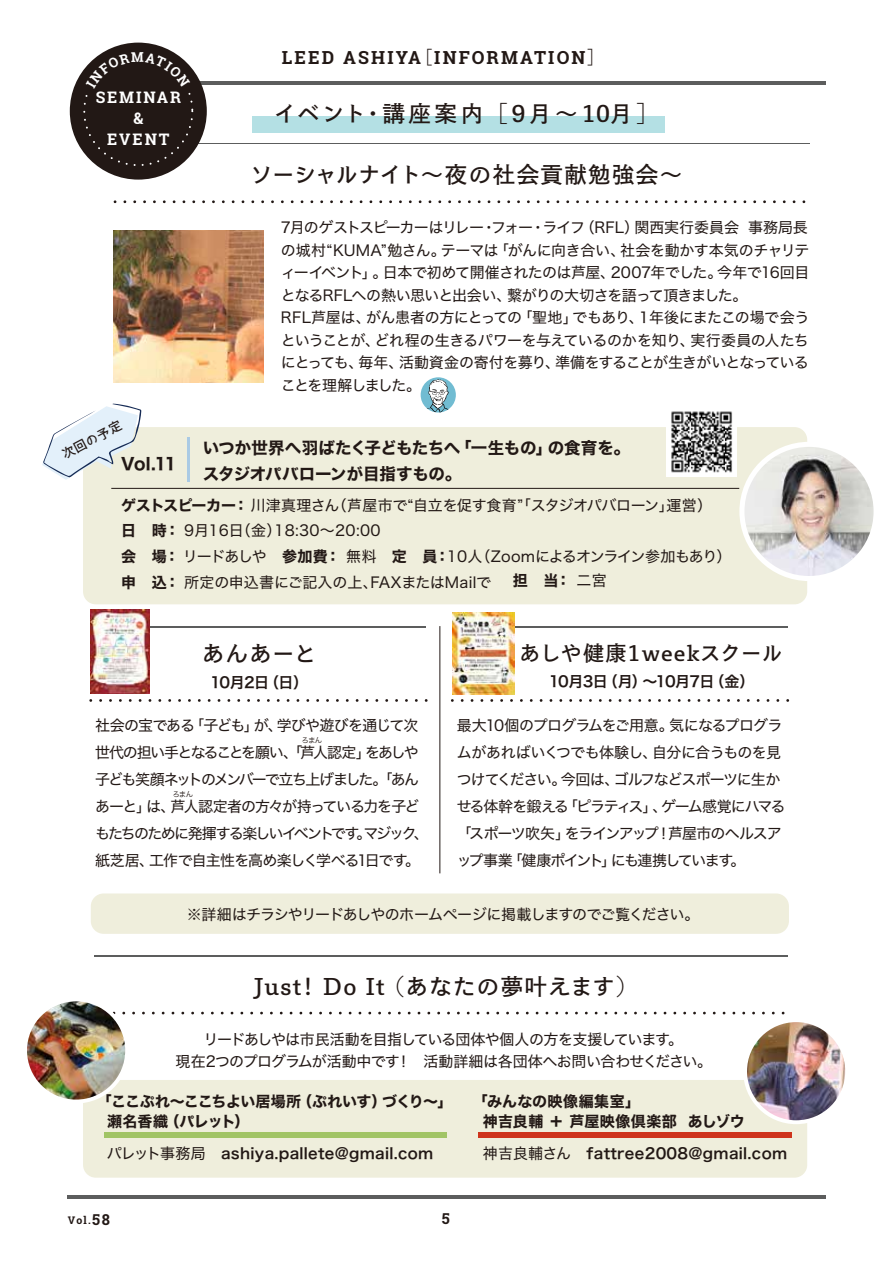
<style>
.page{position:relative;width:893px;height:1263px;background:#fff}
.page>*{position:absolute;margin:0;border:0;box-sizing:border-box;transform-origin:0 0}
.t1{font:22.5px "Toppan Bunkyu Gothic Pr 6 N DB";letter-spacing:.05em;color:#221815}
.t2{font:22.5px "Toppan Bunkyu Gothic Pr 6 N DB";letter-spacing:.105em;color:#221815}
.t3{font:21px "Toppan Bunkyu Gothic Pr 6 N DB";letter-spacing:.06em;color:#221815}
.t4{font:700 18px "Roboto Slab";letter-spacing:.12em;color:#221815}
.t5{font:16.5px/25.5px "Hiragino Sans W7";letter-spacing:-.015em;color:#221815}
.t6{font:700 15.9px/20.9px "Roboto Slab";letter-spacing:.12em;color:#fff;text-align:center}
.t7{font:15px/22.5px "Hiragino Sans W4";letter-spacing:-.035em;color:#221815}
.t8{font:15px/27px "Hiragino Sans W4";letter-spacing:-.055em;color:#221815;text-align:center}
.t9{font:15px/27px "Hiragino Sans W4";letter-spacing:-.09em;color:#221815}
.t10{font:15px/26px "Hiragino Sans W4";letter-spacing:-.015em;color:#221815}
.t11{font:15px "Hiragino Sans W6";letter-spacing:.02em;color:#221815}
.t12{font:15px "Hiragino Sans W4";letter-spacing:-.02em;color:#221815}
.t13{font:15px/19.5px "Hiragino Sans W7";letter-spacing:-.035em;color:#221815}
.t14{font:15px/19.5px "Hiragino Sans W7";letter-spacing:.01em;color:#221815}
.t15{font:15px "Hiragino Sans W6";letter-spacing:-.05em;color:#221815}
.t16{font:700 15px "Roboto Slab";color:#221815}
.t17{font:700 12.75px "Bokutachino Gothic 2";color:#221815}
.t18{font:700 10.5px "Roboto Slab";color:#221815}
.t19{font:7.5px "Hira Kaku Pro W3";letter-spacing:-.105em;color:#221815}
.s1{font-family:"Koz Go Pr 6 N";font-weight:400}
.s2{font-family:"Hiragino Sans W7"}
.s3{font-family:"Hiragino Sans W4"}
.s4{font-size:15px}
</style>
<div class="page">
<div style="left:91px;top:893px;width:698px;height:41px;background:#efeedc;border-radius:13px"></div>
<div style="left:253px;top:117px;width:412px;height:16px;background:#b4e0e4"></div>
<hr style="left:117px;top:143px;width:693px;height:1px;background:#5c5d5d">
<svg style="left:115px;top:200px;width:691px;height:3px"></svg>
<hr style="left:86px;top:82px;width:740px;height:3px;background:#5c5d5d">
<div style="left:70px;top:43px;width:137px;height:137px;background:#221815;border-radius:50%"></div>
<svg style="left:421px;top:377px;width:35px;height:35px"></svg>
<svg style="left:422px;top:379px;width:31px;height:33px"></svg>
<div style="left:83px;top:427px;width:724px;height:177px;background:#efeedc;border-radius:13px"></div>
<div style="left:83px;top:1080px;width:724px;height:98px;background:#efeedc;border-radius:13px"></div>
<hr style="left:111px;top:488px;width:628px;height:1px;background:#221815">
<div style="left:739px;top:442px;width:140px;height:139px;background:#fff;border-radius:50%"></div>
<img style="left:744px;top:447px;width:130px;height:129px;border-radius:65px">
<div style="left:743px;top:1018px;width:106px;height:106px;background:#fff;border-radius:50%"></div>
<img style="left:747px;top:1022px;width:98px;height:98px;border-radius:49px">
<svg style="left:42px;top:404px;width:99px;height:76px"></svg>
<hr style="left:187px;top:438px;width:2px;height:44px;background:#aacae4">
<img style="left:114px;top:231px;width:149px;height:152px">
<hr style="left:94px;top:955px;width:693px;height:1px;background:#5c5d5d">
<svg style="left:113px;top:1012px;width:672px;height:2px"></svg>
<div style="left:104px;top:1133px;width:343px;height:5px;background:#a1c465"></div>
<div style="left:478px;top:1133px;width:313px;height:5px;background:#ce341c"></div>
<div style="left:23px;top:997px;width:106px;height:106px;background:#fff;border-radius:50%"></div>
<img style="left:27px;top:1001px;width:98px;height:98px;border-radius:49px">
<hr style="left:440px;top:626px;width:1px;height:247px;background:#221815">
<svg style="left:452px;top:699px;width:337px;height:3px"></svg>
<hr style="left:454px;top:626px;width:333px;height:1px;background:#5c5d5d">
<svg style="left:91px;top:699px;width:336px;height:3px"></svg>
<hr style="left:92px;top:626px;width:334px;height:1px;background:#5c5d5d">
<img style="left:453px;top:613px;width:61px;height:81px">
<img style="left:91px;top:610px;width:58px;height:83px">
<img style="left:667px;top:411px;width:69px;height:65px">
<hr style="left:68px;top:1195px;width:758px;height:3px;background:#5c5d5d">
<svg style="left:72px;top:42px;width:133px;height:100px"></svg>
<p class="t6" style="left:96px;top:87px;width:87px">SEMINAR &amp;<br>EVENT</p>
<p class="t4" style="left:282px;top:45px;width:325px">LEED ASHIYA<span class="s1">［</span>INFORMATION<span class="s1">］</span></p>
<h1 class="t2" style="left:275px;top:101px;width:386px">イベント・講座案内［9月～10月］</h1>
<h1 class="t1" style="left:250px;top:162px;width:433px">ソーシャルナイト～夜の社会貢献勉強会～</h1>
<p class="t7" style="left:281px;top:215px;width:530px">7月のゲストスピーカーはリレー・フォー・ライフ（RFL）関西実行委員会 事務局長の城村“KUMA”勉さん。テーマは「がんに向き合い、社会を動かす本気のチャリティーイベント」。日本で初めて開催されたのは芦屋、2007年でした。今年で16回目となるRFLへの熱い思いと出会い、繋がりの大切さを語って頂きました。<br>RFL芦屋は、がん患者の方にとっての「聖地」でもあり、１年後にまたこの場で会うということが、どれ程の生きるパワーを与えているのかを知り、実行委員の人たちにとっても、毎年、活動資金の寄付を募り、準備をすることが生きがいとなっていることを理解しました。</p>
<p class="t17" style="left:59px;top:448px;width:67px;rotate:-28deg">次回の予定</p>
<p class="t5" style="left:203px;top:436px;width:429px">いつか世界へ羽ばたく子どもたちへ「一生もの」の食育を。スタジオパバローンが目指すもの。</p>
<p class="t12" style="left:121px;top:492px;width:592px"><span class="s2">ゲストスピーカー：</span>川津真理さん（芦屋市で“自立を促す食育”「スタジオパバローン」運営）</p>
<p class="t5" style="left:121px;top:452px;width:57px">Vol.11</p>
<p class="t10" style="left:121px;top:516px;width:612px"><span class="s2">日　時：</span> 9月16日（金）18:30～20:00<br><span class="s2">会　場：</span>リードあしや　<span class="s2">参加費：</span> 無料　<span class="s2">定　員：</span>10人（Zoomによるオンライン参加もあり）<span class="s2">申　込：</span> 所定の申込書にご記入の上、FAXまたはMailで</p>
<p class="t14" style="left:513px;top:572px;width:95px">担　当： <span class="s3">二宮</span></p>
<h1 class="t1" style="left:202px;top:641px;width:116px">あんあーと</h1>
<p class="t11" style="left:210px;top:668px;width:99px">10月2日（日）</p>
<p class="t9" style="left:95px;top:711px;width:335px">社会の宝である「子ども」が、学びや遊びを通じて次世代の担い手となることを願い、「芦人認定」をあしや子ども笑顔ネットのメンバーで立ち上げました。「あんあーと」は、芦人認定者の方々が持っている力を子どもたちのために発揮する楽しいイベントです。マジック、紙芝居、工作で自主性を高め楽しく学べる1日です。</p>
<p class="t19" style="left:301px;top:733px;width:22px">ろまん</p>
<p class="t19" style="left:172px;top:787px;width:22px">ろまん</p>
<h2 class="t3" style="left:519px;top:642px;width:265px">あしや健康1weekスクール</h2>
<p class="t15" style="left:549px;top:667px;width:207px">10月3日（月）～10月7日（金）</p>
<p class="t8" style="left:457px;top:711px;width:330px;text-align:left">最大10個のプログラムをご用意。気になるプログラムがあればいくつでも体験し、自分に合うものを見つけてください。今回は、ゴルフなどスポーツに生かせる体幹を鍛える「ピラティス」、ゲーム感覚にハマる「スポーツ吹矢」をラインアップ！芦屋市のヘルスアップ事業「健康ポイント」にも連携しています。</p>
<p class="t8" style="left:187px;top:900px;width:514px">※詳細はチラシやリードあしやのホームページに掲載しますのでご覧ください。</p>
<h1 class="t1" style="left:254px;top:973px;width:386px">Just！ Do It （あなたの夢叶えます）</h1>
<p class="t8" style="left:176px;top:1027px;width:538px;line-height:22.5px">リードあしやは市民活動を目指している団体や個人の方を支援しています。<br>現在2つのプログラムが活動中です！　活動詳細は各団体へお問い合わせください。</p>
<p class="t13" style="left:107px;top:1092px;width:347px;text-indent:-10px">「ここぷれ～ここちよい居場所（ぷれいす）づくり～」瀬名香織（パレット）</p>
<p class="t11" style="left:107px;top:1139px;width:328px"><span class="s3">パレット事務局</span> ashiya.pallete@gmail.com</p>
<p class="t18" style="left:68px;top:1213px;width:44px">Vol.<span class="s4">58</span></p>
<p class="t16" style="left:442px;top:1208px;width:9px">5</p>
<p class="t14" style="left:483px;top:1092px;width:263px;text-indent:-10px">「みんなの映像編集室」<br>神吉良輔 ＋ 芦屋映像倶楽部 あしゾウ</p>
<p class="t11" style="left:483px;top:1139px;width:306px"><span class="s3">神吉良輔さん　</span>fattree2008@gmail.com</p>
</div>
